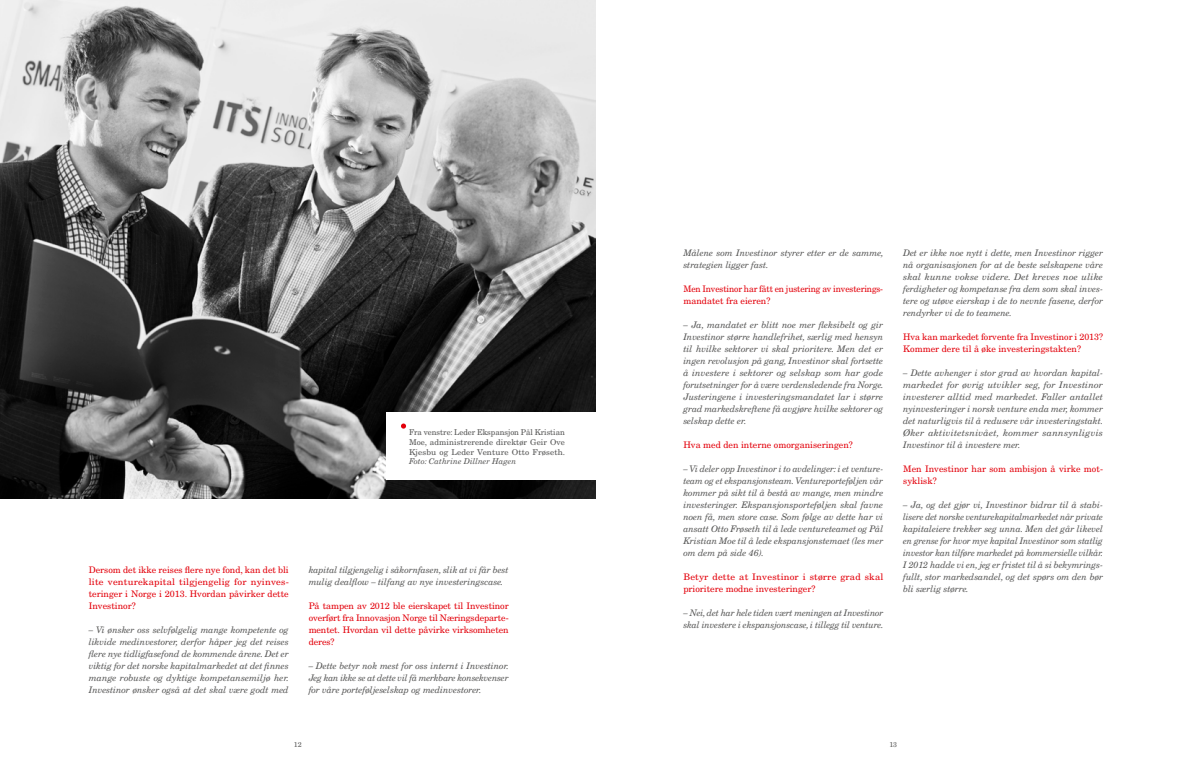
<style>
.page{position:relative;width:1191px;height:763px;background:#fff}
.page>*{position:absolute;margin:0;border:0;box-sizing:border-box;transform-origin:0 0}
.t1{font:italic 9px/12px "New Century Schlbk";letter-spacing:-.01em;color:#565655;text-align:justify}
.t2{font:9px/12px "New Century Schlbk";color:#e3000b;text-align:justify}
.t3{font:9px/12px "New Century Schlbk";color:#e3000b;scale:1.05 1}
.t4{font:9px/12px "New Century Schlbk";color:#e3000b;scale:.95 1}
.t5{font:8px/9.6px "New Century Schlbk";letter-spacing:.005em;color:#565655;text-align:justify}
.t6{font:italic 8px "New Century Schlbk";color:#565655}
.t7{font:7px "New Century Schlbk";color:#565655}
</style>
<div class="page">
<img style="left:0;top:0;width:595px;height:498px">
<div style="left:385px;top:412px;width:210px;height:68px;background:#fff"></div>
<svg style="left:401px;top:423px;width:5px;height:5px"></svg>
<p class="t5" style="left:409px;top:427px;width:158px">Fra venstre: Leder Ekspansjon Pål Kristian Moe, administrerende direktør Geir Ove Kjesbu og Leder Venture Otto Frøseth.</p>
<p class="t6" style="left:409px;top:456px;width:109px">Foto: Cathrine Dillner Hagen</p>
<p class="t2" style="left:89px;top:563px;width:201px">Dersom det ikke reises flere nye fond, kan det bli lite venturekapital tilgjengelig for nyinves&shy;teringer i Norge i 2013. Hvordan påvirker dette Investinor?</p>
<p class="t1" style="left:89px;top:623px;width:202px">– Vi ønsker oss selvfølgelig mange kompetente og likvide medinvestorer, derfor håper jeg det reises flere nye tidligfasefond de kommende årene. Det er viktig for det norske kapitalmarkedet at det finnes mange robuste og dyktige kompetansemiljø her.<br>Investinor ønsker også at det skal være godt med</p>
<p class="t1" style="left:309px;top:563px;width:201px">kapital tilgjengelig i såkornfasen, slik at vi får best mulig dealflow – tilfang av nye investeringscase.</p>
<p class="t2" style="left:309px;top:599px;width:201px">På tampen av 2012 ble eierskapet til Investinor overført fra Innovasjon Norge til Næringsdeparte&shy;mentet. Hvordan vil dette påvirke virksomheten deres?</p>
<p class="t1" style="left:309px;top:659px;width:202px">– Dette betyr nok mest for oss internt i Investinor.<br>Jeg kan ikke se at dette vil få merkbare konsekvenser for våre porteføljeselskap og medinvestorer.</p>
<p class="t1" style="left:683px;top:246px;width:202px">Målene som Investinor styrer etter er de samme, strategien ligger fast.</p>
<p class="t4" style="left:683px;top:282px;width:211px">Men Investinor har fått en justering av investerings&shy;mandatet fra eieren?</p>
<p class="t1" style="left:683px;top:318px;width:202px">– Ja, mandatet er blitt noe mer fleksibelt og gir Investinor større handlefrihet, særlig med hensyn til hvilke sektorer vi skal prioritere. Men det er ingen revolusjon på gang, Investinor skal fortsette å investere i sektorer og selskap som har gode forutsetninger for å være verdensledende fra Norge.<br>Justeringene i investeringsmandatet lar i større grad markedskreftene få avgjøre hvilke sektorer og selskap dette er.</p>
<p class="t2" style="left:683px;top:438px;width:171px">Hva med den interne omorganiseringen?</p>
<p class="t1" style="left:683px;top:462px;width:201px">– Vi deler opp Investinor i to avdelinger: i et venture&shy;team og et ekspansjonsteam. Ventureporteføljen vår kommer på sikt til å bestå av mange, men mindre investeringer. Ekspansjonsporteføljen skal favne noen få, men store case. Som følge av dette har vi ansatt Otto Frøseth til å lede ventureteamet og Pål Kristian Moe til å lede ekspansjonstemaet (les mer om dem på side 46).</p>
<p class="t3" style="left:683px;top:570px;width:192px">Betyr dette at Investinor i større grad skal prioritere modne investeringer?</p>
<p class="t1" style="left:683px;top:606px;width:202px">– Nei, det har hele tiden vært meningen at Investinor skal investere i ekspansjonscase, i tillegg til venture.</p>
<p class="t1" style="left:903px;top:246px;width:201px">Det er ikke noe nytt i dette, men Investinor rigger nå organisasjonen for at de beste selskapene våre skal kunne vokse videre. Det kreves noe ulike ferdigheter og kompetanse fra dem som skal inves&shy;tere og utøve eierskap i de to nevnte fasene, derfor rendyrker vi de to teamene.</p>
<p class="t2" style="left:903px;top:330px;width:201px">Hva kan markedet forvente fra Investinor i 2013?<br>Kommer dere til å øke investeringstakten?</p>
<p class="t1" style="left:903px;top:366px;width:202px">– Dette avhenger i stor grad av hvordan kapital&shy;markedet for øvrig utvikler seg, for Investinor investerer alltid med markedet. Faller antallet nyinvesteringer i norsk venture enda mer, kommer det naturligvis til å redusere vår investeringstakt.<br>Øker aktivitetsnivået, kommer sannsynligvis Investinor til å investere mer.</p>
<p class="t2" style="left:903px;top:462px;width:201px">Men Investinor har som ambisjon å virke mot&shy;syklisk?</p>
<p class="t1" style="left:903px;top:498px;width:202px">– Ja, og det gjør vi, Investinor bidrar til å stabi&shy;lisere det norske venturekapitalmarkedet når private kapitaleiere trekker seg unna. Men det går likevel en grense for hvor mye kapital Investinor som statlig investor kan tilføre markedet på kommersielle vilkår.<br>I 2012 hadde vi en, jeg er fristet til å si bekymrings&shy;fullt, stor markedsandel, og det spørs om den bør bli særlig større.</p>
<p class="t7" style="left:294px;top:739px;width:9px">12</p>
<p class="t7" style="left:889px;top:739px;width:9px">13</p>
</div>
